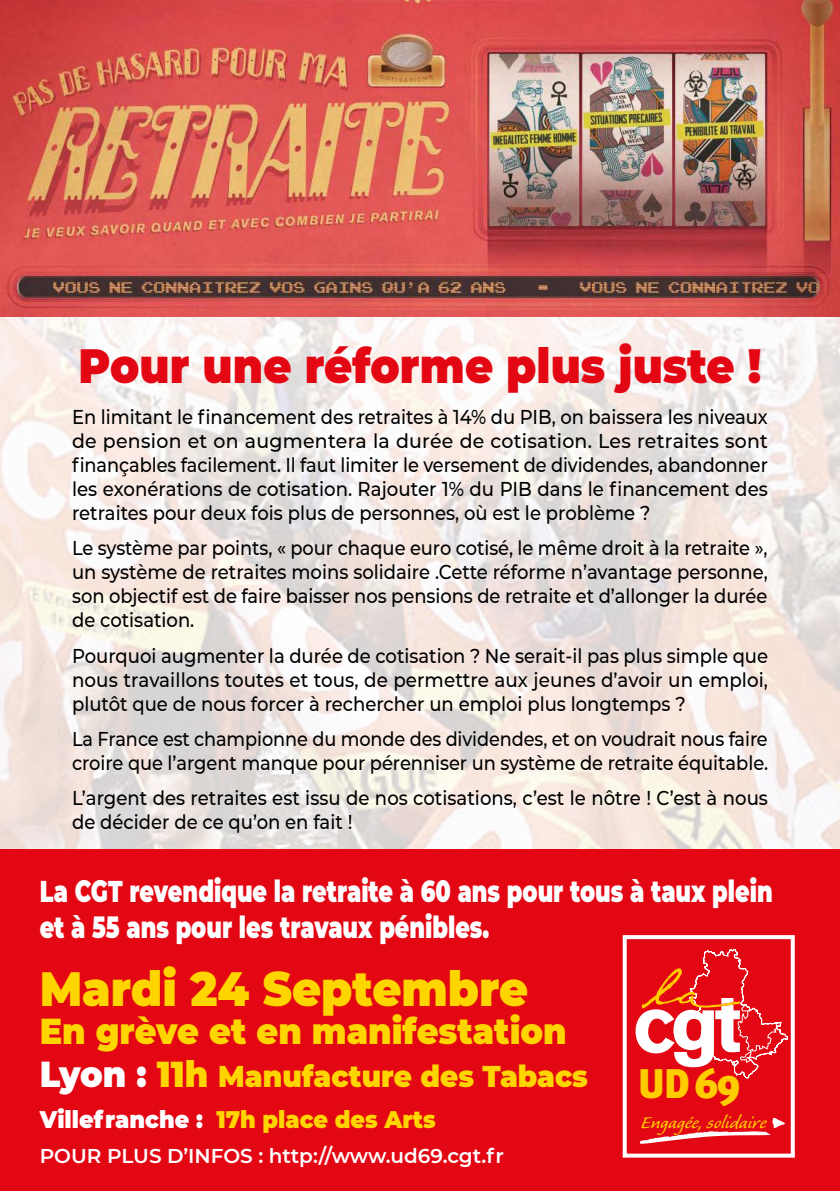
<style>
.page{position:relative;width:840px;height:1191px;background:#fff}
.page>*{position:absolute;margin:0;border:0;box-sizing:border-box;transform-origin:0 0}
.t1{font:900 48px "Montserrat";color:#e30613;scale:.9 1}
.t2{font:900 48px "Montserrat";color:#ffd500;scale:.93 1}
.t3{font:900 41.4px "Meta Plus";color:#fc0}
.t4{font:900 36px "Montserrat";color:#ffd500;scale:.93 1}
.t5{font:900 30px/36px "Montserrat";color:#fff;scale:.74 1}
.t6{font:900 30px "Montserrat";color:#ffd500;scale:.93 1}
.t7{font:900 24px "Montserrat";color:#ffd500;scale:.93 1}
.t8{font:22.2px "Caliban Std";color:#fc0;scale:1.1 1}
.t9{font:500 20px/24px "Montserrat";color:#000;text-align:justify;scale:.9 1}
.t10{font:500 20px/24px "Montserrat";color:#000;text-align:justify;scale:.89 1}
.t11{font:500 20px/24px "Montserrat";color:#000;scale:.88 1}
.t12{font:600 20px "Montserrat";color:#fff}
.s1{font-size:36px;color:#fff}
.s2{font-size:36px}
.s3{color:#fff}
</style>
<div class="page">
<img style="left:0;top:317px;width:839px;height:532px">
<div style="left:0;top:849px;width:839px;height:342px;background:#e30613"></div>
<img style="left:0;top:0;width:839px;height:317px">
<svg style="left:639px;top:1118px;width:145px;height:25px"></svg>
<svg style="left:635px;top:949px;width:152px;height:129px"></svg>
<div style="left:622px;top:935px;width:172px;height:222px;border:4px solid #fff"></div>
<h1 class="t1" style="left:79px;top:329px;width:759px">Pour une réforme plus juste !</h1>
<p class="t9" style="left:72px;top:404px;width:774px">En limitant le financement des retraites à 14% du PIB, on baissera les niveaux de pension et on augmentera la durée de cotisation. Les retraites sont finançables facilement. Il faut limiter le versement de dividendes, abandonner les exonérations de cotisation. Rajouter 1% du PIB dans le financement des retraites pour deux fois plus de personnes, où est le problème ?</p>
<p class="t10" style="left:72px;top:535px;width:782px">Le système par points, « pour chaque euro cotisé, le même droit à la retraite », un système de retraites moins solidaire .Cette réforme n’avantage personne, son objectif est de faire baisser nos pensions de retraite et d’allonger la durée de cotisation.</p>
<p class="t9" style="left:72px;top:643px;width:774px">Pourquoi augmenter la durée de cotisation ? Ne serait-il pas plus simple que nous travaillons toutes et tous, de permettre aux jeunes d’avoir un emploi, plutôt que de nous forcer à rechercher un emploi plus longtemps ?</p>
<p class="t11" style="left:72px;top:726px;width:792px">La France est championne du monde des dividendes, et on voudrait nous faire croire que l’argent manque pour pérenniser un système de retraite équitable.</p>
<p class="t9" style="left:72px;top:785px;width:774px">L’argent des retraites est issu de nos cotisations, c’est le nôtre ! C’est à nous de décider de ce qu’on en fait !</p>
<h3 class="t5" style="left:40px;top:871px;width:991px">La CGT revendique la retraite à 60 ans pour tous à taux plein et à 55 ans pour les travaux pénibles.</h3>
<h1 class="t2" style="left:40px;top:953px;width:526px">Mardi 24 Septembre</h1>
<h3 class="t4" style="left:40px;top:1004px;width:568px">En grève et en manifestation</h3>
<h3 class="t6" style="left:40px;top:1053px;width:590px"><span class="s1">Lyon :</span> <span class="s2">11h</span> Manufacture des Tabacs</h3>
<p class="t7" style="left:40px;top:1101px;width:427px"><span class="s3">Villefranche :</span> 17h place des Arts</p>
<p class="t12" style="left:40px;top:1141px;width:465px">POUR PLUS D’INFOS : http://www.ud69.cgt.fr</p>
<h2 class="t3" style="left:637px;top:1059px;width:104px">UD 69</h2>
<p class="t8" style="left:641px;top:1111px;width:115px">Engagée, solidaire</p>
</div>
